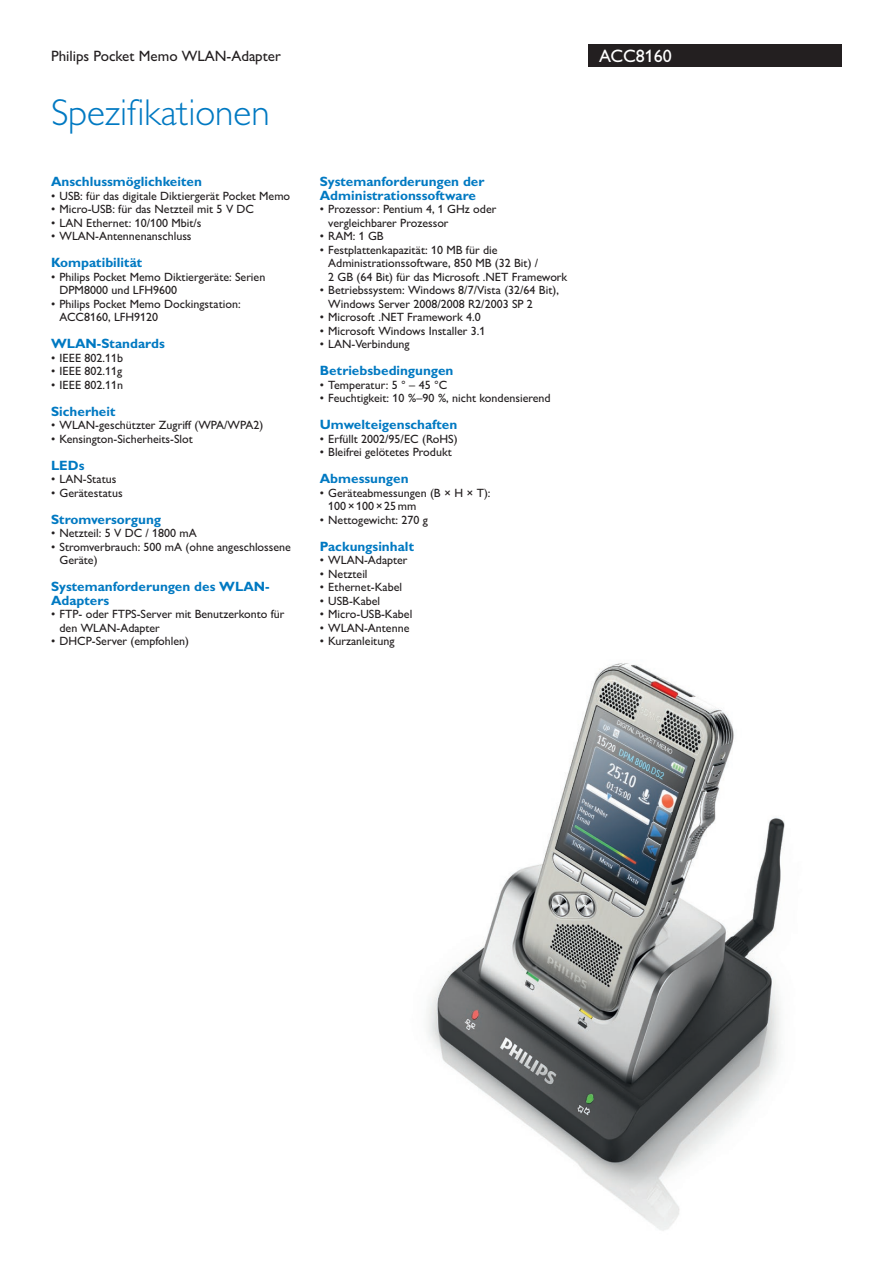
<style>
.page{position:relative;width:893px;height:1263px;background:#fff}
.page>*{position:absolute;margin:0;border:0;box-sizing:border-box;transform-origin:0 0}
.t1{font:300 37.5px "Gill Sans MT Pro";color:#0079c2}
.t2{font:500 18px "Gill Sans MT Pro";color:#fff}
.t3{font:500 15px "Gill Sans MT Pro";color:#231f20}
.t4{font:700 13.5px/13.5px "Gill Sans MT Pro";color:#0079c2}
.t5{font:500 12px/13.5px "Gill Sans MT Pro";color:#231f20}
</style>
<div class="page">
<img style="left:428px;top:663px;width:357px;height:568px">
<div style="left:588px;top:44px;width:254px;height:23px;background:#231f20"></div>
<p class="t3" style="left:51px;top:47px;width:231px">Philips Pocket Memo WLAN-Adapter</p>
<h2 class="t2" style="left:599px;top:45px;width:74px">ACC8160</h2>
<h1 class="t1" style="left:51px;top:90px;width:220px">Spezifikationen</h1>
<p class="t4" style="left:51px;top:174px;width:153px">Anschlussmöglichkeiten</p>
<p class="t5" style="left:51px;top:189px;width:241px">• USB: für das digitale Diktiergerät Pocket Memo</p>
<p class="t5" style="left:51px;top:202px;width:205px">• Micro-USB: für das Netzteil mit 5 V DC</p>
<p class="t5" style="left:51px;top:216px;width:152px">• LAN Ethernet: 10/100 Mbit/s</p>
<p class="t5" style="left:51px;top:229px;width:142px">• WLAN-Antennenanschluss</p>
<p class="t4" style="left:51px;top:255px;width:93px">Kompatibilität</p>
<p class="t5" style="left:60px;top:270px;width:207px;text-indent:-9px">• Philips Pocket Memo Diktiergeräte: Serien<br>DPM8000 und LFH9600</p>
<p class="t5" style="left:60px;top:297px;width:183px;text-indent:-9px">• Philips Pocket Memo Dockingstation:<br>ACC8160, LFH9120</p>
<p class="t4" style="left:51px;top:336px;width:115px">WLAN-Standards</p>
<p class="t5" style="left:51px;top:351px;width:74px">• IEEE 802.11b</p>
<p class="t5" style="left:51px;top:364px;width:73px">• IEEE 802.11g</p>
<p class="t5" style="left:51px;top:378px;width:74px">• IEEE 802.11n</p>
<p class="t4" style="left:51px;top:404px;width:66px">Sicherheit</p>
<p class="t5" style="left:51px;top:418px;width:214px">• WLAN-geschützter Zugriff (WPA/WPA2)</p>
<p class="t5" style="left:51px;top:432px;width:144px">• Kensington-Sicherheits-Slot</p>
<p class="t4" style="left:51px;top:458px;width:35px">LEDs</p>
<p class="t5" style="left:51px;top:472px;width:67px">• LAN-Status</p>
<p class="t5" style="left:51px;top:486px;width:73px">• Gerätestatus</p>
<p class="t4" style="left:51px;top:512px;width:112px">Stromversorgung</p>
<p class="t5" style="left:51px;top:526px;width:147px">• Netzteil: 5 V DC / 1800 mA</p>
<p class="t5" style="left:60px;top:540px;width:233px;text-indent:-9px">• Stromverbrauch: 500 mA (ohne angeschlossene<br>Geräte)</p>
<p class="t4" style="left:51px;top:579px;width:220px">Systemanforderungen des WLAN-<br>Adapters</p>
<p class="t5" style="left:60px;top:607px;width:226px;text-indent:-9px">• FTP- oder FTPS-Server mit Benutzerkonto für den WLAN-Adapter</p>
<p class="t5" style="left:51px;top:634px;width:140px">• DHCP-Server (empfohlen)</p>
<p class="t4" style="left:320px;top:174px;width:166px">Systemanforderungen der<br>Administrationssoftware</p>
<p class="t5" style="left:328px;top:202px;width:170px;text-indent:-9px">• Prozessor: Pentium 4, 1 GHz oder vergleichbarer Prozessor</p>
<p class="t5" style="left:320px;top:229px;width:65px">• RAM: 1 GB</p>
<p class="t5" style="left:328px;top:243px;width:241px;text-indent:-9px">• Festplattenkapazität: 10 MB für die<br>Administrationssoftware, 850 MB (32 Bit) /<br>2 GB (64 Bit) für das Microsoft .NET Framework</p>
<p class="t5" style="left:328px;top:283px;width:232px;text-indent:-9px">• Betriebssystem: Windows 8/7/Vista (32/64 Bit),<br>Windows Server 2008/2008 R2/2003 SP 2</p>
<p class="t5" style="left:320px;top:310px;width:163px">• Microsoft .NET Framework 4.0</p>
<p class="t5" style="left:320px;top:324px;width:167px">• Microsoft Windows Installer 3.1</p>
<p class="t5" style="left:320px;top:337px;width:91px">• LAN-Verbindung</p>
<p class="t4" style="left:320px;top:363px;width:135px">Betriebsbedingungen</p>
<p class="t5" style="left:320px;top:378px;width:129px">• Temperatur: 5 ° – 45 °C</p>
<p class="t5" style="left:320px;top:391px;width:232px">• Feuchtigkeit: 10 %–90 %, nicht kondensierend</p>
<p class="t4" style="left:320px;top:417px;width:139px">Umwelteigenschaften</p>
<p class="t5" style="left:320px;top:432px;width:139px">• Erfüllt 2002/95/EC (RoHS)</p>
<p class="t5" style="left:320px;top:445px;width:134px">• Bleifrei gelötetes Produkt</p>
<p class="t4" style="left:320px;top:471px;width:90px">Abmessungen</p>
<p class="t5" style="left:328px;top:486px;width:164px;text-indent:-9px">• Geräteabmessungen (B × H × T):<br>100×100×25mm</p>
<p class="t5" style="left:320px;top:513px;width:110px">• Nettogewicht: 270 g</p>
<p class="t4" style="left:320px;top:539px;width:96px">Packungsinhalt</p>
<p class="t5" style="left:320px;top:553px;width:89px">• WLAN-Adapter</p>
<p class="t5" style="left:320px;top:567px;width:49px">• Netzteil</p>
<p class="t5" style="left:320px;top:580px;width:84px">• Ethernet-Kabel</p>
<p class="t5" style="left:320px;top:594px;width:62px">• USB-Kabel</p>
<p class="t5" style="left:320px;top:607px;width:94px">• Micro-USB-Kabel</p>
<p class="t5" style="left:320px;top:621px;width:91px">• WLAN-Antenne</p>
<p class="t5" style="left:320px;top:634px;width:76px">• Kurzanleitung</p>
</div>
